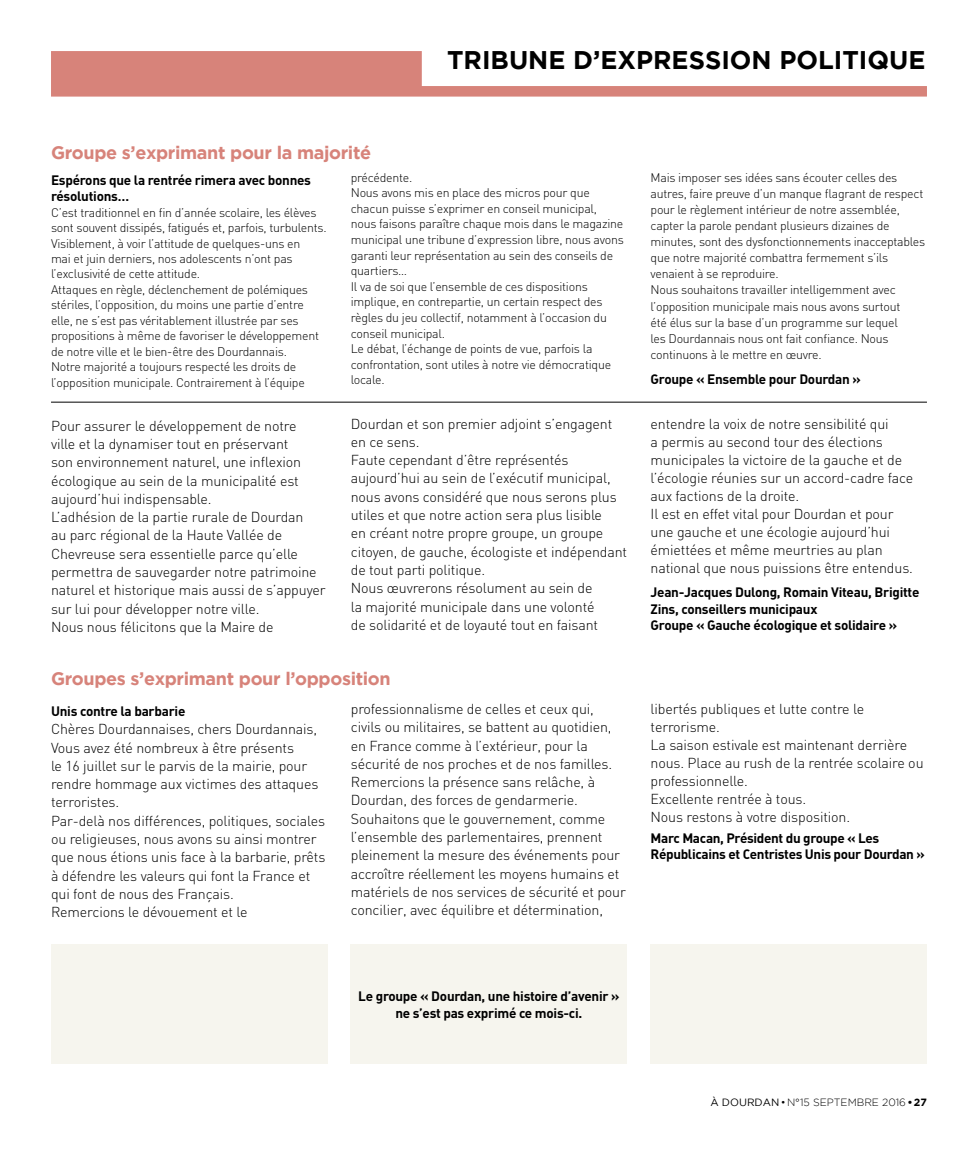
<style>
.page{position:relative;width:978px;height:1149px;background:#fff}
.page>*{position:absolute;margin:0;border:0;box-sizing:border-box;transform-origin:0 0}
.t1{font:700 25.5px "Gotham";color:#000}
.t2{font:700 18px "Gotham";letter-spacing:-.02em;color:#d7837a}
.t3{font:300 14.25px/18.3px "DIN";letter-spacing:-.01em;color:#000}
.t4{font:700 13.5px/16.2px "DIN";letter-spacing:-.02em;color:#000}
.t5{font:300 12.3px/15.6px "DIN";letter-spacing:-.02em;color:#000}
.t6{font:300 10.5px "Gotham";color:#000}
.s1{font-weight:400}
.s2{font-weight:700}
</style>
<div class="page">
<svg style="left:51px;top:51px;width:876px;height:46px"></svg>
<div style="left:51px;top:943px;width:276px;height:120px;background:#f6f5ee"></div>
<div style="left:351px;top:943px;width:276px;height:120px;background:#f6f5ee"></div>
<div style="left:651px;top:943px;width:276px;height:120px;background:#f6f5ee"></div>
<hr style="left:51px;top:401px;width:876px;height:1px;background:#000">
<p class="t2" style="left:51px;top:146px;width:322px">Groupe s’exprimant pour la majorité</p>
<h1 class="t1" style="left:447px;top:50px;width:480px">TRIBUNE D’EXPRESSION POLITIQUE</h1>
<p class="t4" style="left:51px;top:173px;width:262px">Espérons que la rentrée rimera avec bonnes résolutions…</p>
<p class="t5" style="left:51px;top:206px;width:277px">C’est traditionnel en fin d’année scolaire, les élèves sont souvent dissipés, fatigués et, parfois, turbulents.<br>Visiblement, à voir l’attitude de quelques-uns en<br>mai et juin derniers, nos adolescents n’ont pas l’exclusivité de cette attitude.<br>Attaques en règle, déclenchement de polémiques stériles, l’opposition, du moins une partie d’entre elle, ne s’est pas véritablement illustrée par ses propositions à même de favoriser le développement de notre ville et le bien-être des Dourdannais.<br>Notre majorité a toujours respecté les droits de l’opposition municipale. Contrairement à l’équipe</p>
<p class="t3" style="left:51px;top:418px;width:276px">Pour assurer le développement de notre<br>ville et la dynamiser tout en préservant<br>son environnement naturel, une inflexion écologique au sein de la municipalité est aujourd’hui indispensable.<br>L’adhésion de la partie rurale de Dourdan<br>au parc régional de la Haute Vallée de Chevreuse sera essentielle parce qu’elle permettra de sauvegarder notre patrimoine naturel et historique mais aussi de s’appuyer sur lui pour développer notre ville.<br>Nous nous félicitons que la Maire de</p>
<p class="t5" style="left:351px;top:171px;width:275px">précédente.<br>Nous avons mis en place des micros pour que chacun puisse s’exprimer en conseil municipal, nous faisons paraître chaque mois dans le magazine municipal une tribune d’expression libre, nous avons garanti leur représentation au sein des conseils de quartiers…<br>Il va de soi que l’ensemble de ces dispositions implique, en contrepartie, un certain respect des règles du jeu collectif, notamment à l’occasion du conseil municipal.<br>Le débat, l’échange de points de vue, parfois la confrontation, sont utiles à notre vie démocratique locale.</p>
<p class="t3" style="left:351px;top:416px;width:278px">Dourdan et son premier adjoint s’engagent en ce sens.<br>Faute cependant d’être représentés aujourd’hui au sein de l’exécutif municipal, nous avons considéré que nous serons plus utiles et que notre action sera plus lisible<br>en créant notre propre groupe, un groupe citoyen, de gauche, écologiste et indépendant de tout parti politique.<br>Nous œuvrerons résolument au sein de<br>la majorité municipale dans une volonté<br>de solidarité et de loyauté tout en faisant</p>
<p class="t2" style="left:51px;top:671px;width:341px">Groupes s’exprimant pour l’opposition</p>
<p class="t5" style="left:651px;top:170px;width:276px;line-height:16px">Mais imposer ses idées sans écouter celles des autres, faire preuve d’un manque flagrant de respect pour le règlement intérieur de notre assemblée, capter la parole pendant plusieurs dizaines de minutes, sont des dysfonctionnements inacceptables que notre majorité combattra fermement s’ils venaient à se reproduire.<br>Nous souhaitons travailler intelligemment avec l’opposition municipale mais nous avons surtout<br>été élus sur la base d’un programme sur lequel<br>les Dourdannais nous ont fait confiance. Nous continuons à le mettre en œuvre.</p>
<p class="t4" style="left:651px;top:372px;width:212px">Groupe « Ensemble pour Dourdan »</p>
<p class="t3" style="left:651px;top:416px;width:264px">entendre la voix de notre sensibilité qui<br>a permis au second tour des élections municipales la victoire de la gauche et de l’écologie réunies sur un accord-cadre face aux factions de la droite.<br>Il est en effet vital pour Dourdan et pour une gauche et une écologie aujourd’hui émiettées et même meurtries au plan national que nous puissions être entendus.</p>
<p class="t4" style="left:651px;top:585px;width:270px">Jean-Jacques Dulong, Romain Viteau, Brigitte<br>Zins, conseillers municipaux<br>Groupe « Gauche écologique et solidaire »</p>
<p class="t4" style="left:51px;top:704px;width:136px">Unis contre la barbarie</p>
<p class="t3" style="left:51px;top:721px;width:276px">Chères Dourdannaises, chers Dourdannais, Vous avez été nombreux à être présents<br>le 16 juillet sur le parvis de la mairie, pour rendre hommage aux victimes des attaques terroristes.<br>Par-delà nos différences, politiques, sociales ou religieuses, nous avons su ainsi montrer que nous étions unis face à la barbarie, prêts à défendre les valeurs qui font la France et qui font de nous des Français.<br>Remercions le dévouement et le</p>
<p class="t3" style="left:351px;top:701px;width:277px">professionnalisme de celles et ceux qui, civils ou militaires, se battent au quotidien, en France comme à l’extérieur, pour la sécurité de nos proches et de nos familles.<br>Remercions la présence sans relâche, à Dourdan, des forces de gendarmerie.<br>Souhaitons que le gouvernement, comme l’ensemble des parlementaires, prennent pleinement la mesure des événements pour accroître réellement les moyens humains et matériels de nos services de sécurité et pour concilier, avec équilibre et détermination,</p>
<p class="t3" style="left:651px;top:701px;width:275px">libertés publiques et lutte contre le terrorisme.<br>La saison estivale est maintenant derrière nous. Place au rush de la rentrée scolaire ou professionnelle.<br>Excellente rentrée à tous.<br>Nous restons à votre disposition.</p>
<p class="t4" style="left:651px;top:830px;width:276px">Marc Macan, Président du groupe « Les<br>Républicains et Centristes Unis pour Dourdan »</p>
<p class="t4" style="left:358px;top:989px;width:263px;text-align:center">Le groupe « Dourdan, une histoire d’avenir » ne s’est pas exprimé ce mois-ci.</p>
<p class="t6" style="left:710px;top:1098px;width:218px"><span class="s1">À DOURDAN</span> • N°15 SEPTEMBRE 2016 <span class="s2">• 27</span></p>
</div>
